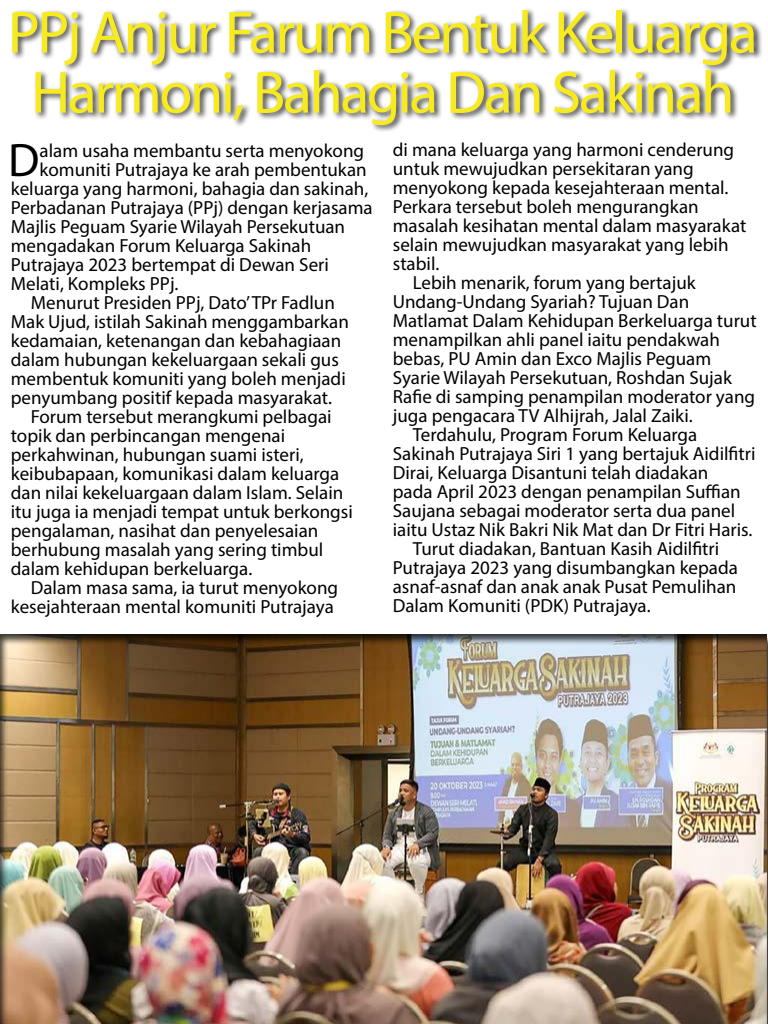
<style>
.page{position:relative;width:768px;height:1024px;background:#fff}
.page>*{position:absolute;margin:0;border:0;box-sizing:border-box;transform-origin:0 0}
.t1{font:60px/60px "Myriad Pro";letter-spacing:-.04em;color:#f7ea1d;text-align:center}
.t2{font:47.2px "Myriad Pro";color:#000}
.t3{font:19px "Myriad Pro";color:#000}
</style>
<div class="page">
<div style="left:10px;top:7px;width:753px;height:125px;background:#000;opacity:.75"></div>
<div style="left:0;top:628px;width:768px;height:396px;background:#000;opacity:.75"></div>
<h1 class="t1" style="left:8px;top:2px;width:751px">PPj Anjur Farum Bentuk Keluarga<br>Harmoni, Bahagia Dan Sakinah</h1>
<p class="t3" style="left:393px;top:138px;width:343px">di mana keluarga yang harmoni cenderung</p>
<p class="t3" style="left:393px;top:157px;width:302px">untuk mewujudkan persekitaran yang</p>
<p class="t3" style="left:393px;top:176px;width:337px">menyokong kepada kesejahteraan mental.</p>
<p class="t3" style="left:393px;top:195px;width:307px">Perkara tersebut boleh mengurangkan</p>
<p class="t3" style="left:393px;top:214px;width:355px">masalah kesihatan mental dalam masyarakat</p>
<p class="t3" style="left:393px;top:233px;width:337px">selain mewujudkan masyarakat yang lebih</p>
<p class="t3" style="left:393px;top:252px;width:48px">stabil.</p>
<p class="t3" style="left:413px;top:271px;width:284px">Lebih menarik, forum yang bertajuk</p>
<p class="t3" style="left:393px;top:290px;width:298px">Undang-Undang Syariah? Tujuan Dan</p>
<p class="t3" style="left:393px;top:309px;width:365px">Matlamat Dalam Kehidupan Berkeluarga turut</p>
<p class="t3" style="left:393px;top:328px;width:329px">menampilkan ahli panel iaitu pendakwah</p>
<p class="t3" style="left:393px;top:347px;width:320px">bebas, PU Amin dan Exco Majlis Peguam</p>
<p class="t3" style="left:393px;top:366px;width:341px">Syarie Wilayah Persekutuan, Roshdan Sujak</p>
<p class="t3" style="left:393px;top:385px;width:364px">Rafie di samping penampilan moderator yang</p>
<p class="t3" style="left:393px;top:404px;width:302px">juga pengacara TV Alhijrah, Jalal Zaiki.</p>
<p class="t3" style="left:413px;top:423px;width:286px">Terdahulu, Program Forum Keluarga</p>
<p class="t3" style="left:393px;top:442px;width:364px">Sakinah Putrajaya Siri 1 yang bertajuk Aidilfitri</p>
<p class="t3" style="left:393px;top:461px;width:317px">Dirai, Keluarga Disantuni telah diadakan</p>
<p class="t3" style="left:393px;top:480px;width:350px">pada April 2023 dengan penampilan Suffian</p>
<p class="t3" style="left:393px;top:499px;width:344px">Saujana sebagai moderator serta dua panel</p>
<p class="t3" style="left:393px;top:518px;width:361px">iaitu Ustaz Nik Bakri Nik Mat dan Dr Fitri Haris.</p>
<p class="t3" style="left:413px;top:537px;width:308px">Turut diadakan, Bantuan Kasih Aidilfitri</p>
<p class="t3" style="left:393px;top:556px;width:347px">Putrajaya 2023 yang disumbangkan kepada</p>
<p class="t3" style="left:393px;top:575px;width:345px">asnaf-asnaf dan anak anak Pusat Pemulihan</p>
<p class="t3" style="left:393px;top:594px;width:259px">Dalam Komuniti (PDK) Putrajaya.</p>
<h2 class="t2" style="left:8px;top:131px;width:33px">D</h2>
<p class="t3" style="left:40px;top:139px;width:326px">alam usaha membantu serta menyokong</p>
<p class="t3" style="left:40px;top:158px;width:329px">komuniti Putrajaya ke arah pembentukan</p>
<p class="t3" style="left:11px;top:177px;width:359px">keluarga yang harmoni, bahagia dan sakinah,</p>
<p class="t3" style="left:11px;top:196px;width:363px">Perbadanan Putrajaya (PPj) dengan kerjasama</p>
<p class="t3" style="left:11px;top:215px;width:336px">Majlis Peguam Syarie Wilayah Persekutuan</p>
<p class="t3" style="left:11px;top:234px;width:302px">mengadakan Forum Keluarga Sakinah</p>
<p class="t3" style="left:11px;top:253px;width:320px">Putrajaya 2023 bertempat di Dewan Seri</p>
<p class="t3" style="left:11px;top:272px;width:169px">Melati, Kompleks PPj.</p>
<p class="t3" style="left:31px;top:291px;width:306px">Menurut Presiden PPj, Dato’ TPr Fadlun</p>
<p class="t3" style="left:11px;top:310px;width:340px">Mak Ujud, istilah Sakinah menggambarkan</p>
<p class="t3" style="left:11px;top:329px;width:332px">kedamaian, ketenangan dan kebahagiaan</p>
<p class="t3" style="left:11px;top:348px;width:330px">dalam hubungan kekeluargaan sekali gus</p>
<p class="t3" style="left:11px;top:367px;width:337px">membentuk komuniti yang boleh menjadi</p>
<p class="t3" style="left:11px;top:386px;width:323px">penyumbang positif kepada masyarakat.</p>
<p class="t3" style="left:31px;top:405px;width:302px">Forum tersebut merangkumi pelbagai</p>
<p class="t3" style="left:11px;top:424px;width:276px">topik dan perbincangan mengenai</p>
<p class="t3" style="left:11px;top:443px;width:294px">perkahwinan, hubungan suami isteri,</p>
<p class="t3" style="left:11px;top:462px;width:330px">keibubapaan, komunikasi dalam keluarga</p>
<p class="t3" style="left:11px;top:481px;width:334px">dan nilai kekeluargaan dalam Islam. Selain</p>
<p class="t3" style="left:11px;top:500px;width:344px">itu juga ia menjadi tempat untuk berkongsi</p>
<p class="t3" style="left:11px;top:519px;width:309px">pengalaman, nasihat dan penyelesaian</p>
<p class="t3" style="left:11px;top:538px;width:314px">berhubung masalah yang sering timbul</p>
<p class="t3" style="left:11px;top:557px;width:243px">dalam kehidupan berkeluarga.</p>
<p class="t3" style="left:31px;top:576px;width:309px">Dalam masa sama, ia turut menyokong</p>
<p class="t3" style="left:11px;top:595px;width:325px">kesejahteraan mental komuniti Putrajaya</p>
</div>
